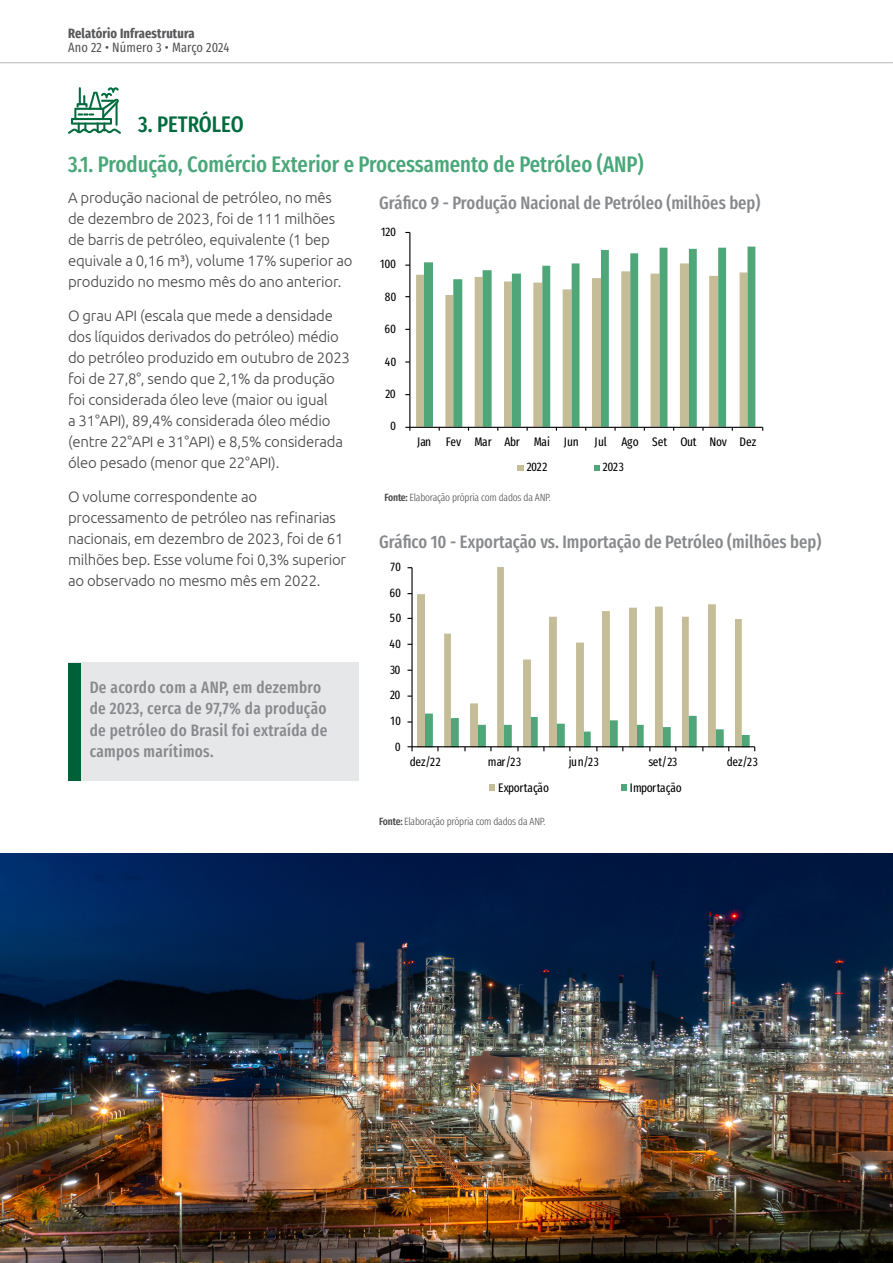
<style>
.page{position:relative;width:893px;height:1263px;background:#fff}
.page>*{position:absolute;margin:0;border:0;box-sizing:border-box;transform-origin:0 0}
.Grafico_titulo{font:500 22.5px "Fira Sans Compressed";color:#49a779}
.Grafico_titulo-2{font:500 22.5px "Fira Sans Compressed";color:#006c3e}
.Titulo_do_grafico{font:500 18px "Fira Sans Compressed";color:#87898c}
.Titulo_do_grafico-2{font:500 16.5px/21px "Fira Sans Compressed";letter-spacing:.02em;color:#87898c}
.Texto_corrido{font:300 15px/21px "Ubuntu";letter-spacing:-.015em;color:#454647}
.t1{font:13.5px "Fira Sans Compressed";letter-spacing:.01em;color:#4b4c4d}
.t2{font:700 13.5px "Fira Sans Compressed";letter-spacing:.01em;color:#57585a}
.t3{font:12.45px "Fira Sans Compressed";letter-spacing:-.01em;color:#000}
.t4{font:300 10.5px "Fira Sans Compressed";letter-spacing:-.02em;color:#454647}
.s1{font-weight:500}
</style>
<div class="page">
<hr style="left:0;top:62px;width:893px;height:1px;background:#808285">
<div style="left:68px;top:662px;width:290px;height:119px;background:#e6e7e9"></div>
<div style="left:68px;top:663px;width:13px;height:118px;background:#006138"></div>
<svg style="left:68px;top:87px;width:53px;height:47px"></svg>
<img style="left:0;top:854px;width:893px;height:409px">
<svg style="left:416px;top:274px;width:8px;height:153px"></svg>
<svg style="left:424px;top:247px;width:331px;height:180px"></svg>
<hr style="left:409px;top:232px;width:1px;height:195px;background:#000">
<hr style="left:410px;top:427px;width:353px;height:1px;background:#000">
<div style="left:517px;top:465px;width:7px;height:6px;background:#c4bd97"></div>
<svg style="left:594px;top:465px;width:6px;height:6px"></svg>
<svg style="left:417px;top:567px;width:325px;height:179px"></svg>
<hr style="left:411px;top:568px;width:2px;height:179px;background:#000">
<hr style="left:412px;top:746px;width:343px;height:1px;background:#000">
<svg style="left:407px;top:746px;width:6px;height:5px"></svg>
<svg style="left:425px;top:713px;width:330px;height:38px"></svg>
<div style="left:489px;top:784px;width:6px;height:7px;background:#c4bd97"></div>
<div style="left:621px;top:784px;width:6px;height:7px;background:#4fa679"></div>
<p class="t2" style="left:68px;top:22px;width:128px">Relatório Infraestrutura</p>
<p class="t1" style="left:68px;top:37px;width:163px">Ano 22 • Número 3 • Março 2024</p>
<p class="Grafico_titulo-2" style="left:138px;top:106px;width:107px">3. PETRÓLEO</p>
<p class="Grafico_titulo" style="left:68px;top:147px;width:577px">3.1. Produção, Comércio Exterior e Processamento de Petróleo (ANP)</p>
<p class="Texto_corrido" style="left:68px;top:187px;width:286px">A produção nacional de petróleo, no mês de dezembro de 2023, foi de 111 milhões de barris de petróleo, equivalente (1 bep equivale a 0,16 m³), volume 17% superior ao produzido no mesmo mês do ano anterior.</p>
<p class="Texto_corrido" style="left:68px;top:305px;width:283px">O grau API (escala que mede a densidade dos líquidos derivados do petróleo) médio do petróleo produzido em outubro de 2023 foi de 27,8°, sendo que 2,1% da produção foi considerada óleo leve (maior ou igual<br>a 31°API), 89,4% considerada óleo médio (entre 22°API e 31°API) e 8,5% considerada óleo pesado (menor que 22°API).</p>
<p class="Texto_corrido" style="left:68px;top:486px;width:280px">O volume correspondente ao processamento de petróleo nas refinarias nacionais, em dezembro de 2023, foi de 61 milhões bep. Esse volume foi 0,3% superior ao observado no mesmo mês em 2022.</p>
<p class="Titulo_do_grafico" style="left:379px;top:188px;width:383px">Gráfico 9 - Produção Nacional de Petróleo (milhões bep)</p>
<p class="t3" style="left:381px;top:222px;width:17px">120</p>
<p class="t3" style="left:380px;top:254px;width:18px">100</p>
<p class="t3" style="left:385px;top:287px;width:13px">80</p>
<p class="t3" style="left:385px;top:319px;width:13px">60</p>
<p class="t3" style="left:385px;top:352px;width:13px">40</p>
<p class="t3" style="left:385px;top:384px;width:12px">20</p>
<p class="t3" style="left:390px;top:417px;width:8px">0</p>
<p class="t3" style="left:417px;top:432px;width:163px">Jan Fev Mar Abr Mai Jun</p>
<p class="t3" style="left:595px;top:432px;width:163px">Jul Ago Set Out Nov Dez</p>
<p class="t3" style="left:527px;top:457px;width:22px">2022</p>
<p class="t3" style="left:603px;top:457px;width:22px">2023</p>
<p class="t4" style="left:385px;top:490px;width:167px"><span class="s1">Fonte:</span> Elaboração própria com dados da ANP.</p>
<p class="Titulo_do_grafico" style="left:379px;top:528px;width:443px">Gráfico 10 - Exportação vs. Importação de Petróleo (milhões bep)</p>
<p class="t3" style="left:391px;top:557px;width:12px">70</p>
<p class="t3" style="left:389px;top:583px;width:13px">60</p>
<p class="t3" style="left:390px;top:609px;width:13px">50</p>
<p class="t3" style="left:390px;top:634px;width:13px">40</p>
<p class="Titulo_do_grafico-2" style="left:90px;top:676px;width:239px">De acordo com a ANP, em dezembro de 2023, cerca de 97,7% da produção de petróleo do Brasil foi extraída de campos marítimos.</p>
<p class="t3" style="left:390px;top:660px;width:12px">30</p>
<p class="t3" style="left:390px;top:685px;width:12px">20</p>
<p class="t3" style="left:391px;top:711px;width:12px">10</p>
<p class="t3" style="left:395px;top:737px;width:8px">0</p>
<p class="t3" style="left:410px;top:752px;width:32px">dez/22</p>
<p class="t3" style="left:488px;top:752px;width:35px">mar/23</p>
<p class="t3" style="left:569px;top:752px;width:31px">jun/23</p>
<p class="t3" style="left:648px;top:752px;width:30px">set/23</p>
<p class="t3" style="left:727px;top:752px;width:33px">dez/23</p>
<p class="t3" style="left:498px;top:778px;width:53px">Exportação</p>
<p class="t3" style="left:630px;top:778px;width:54px">Importação</p>
<p class="t4" style="left:379px;top:813px;width:167px"><span class="s1">Fonte:</span> Elaboração própria com dados da ANP.</p>
</div>
